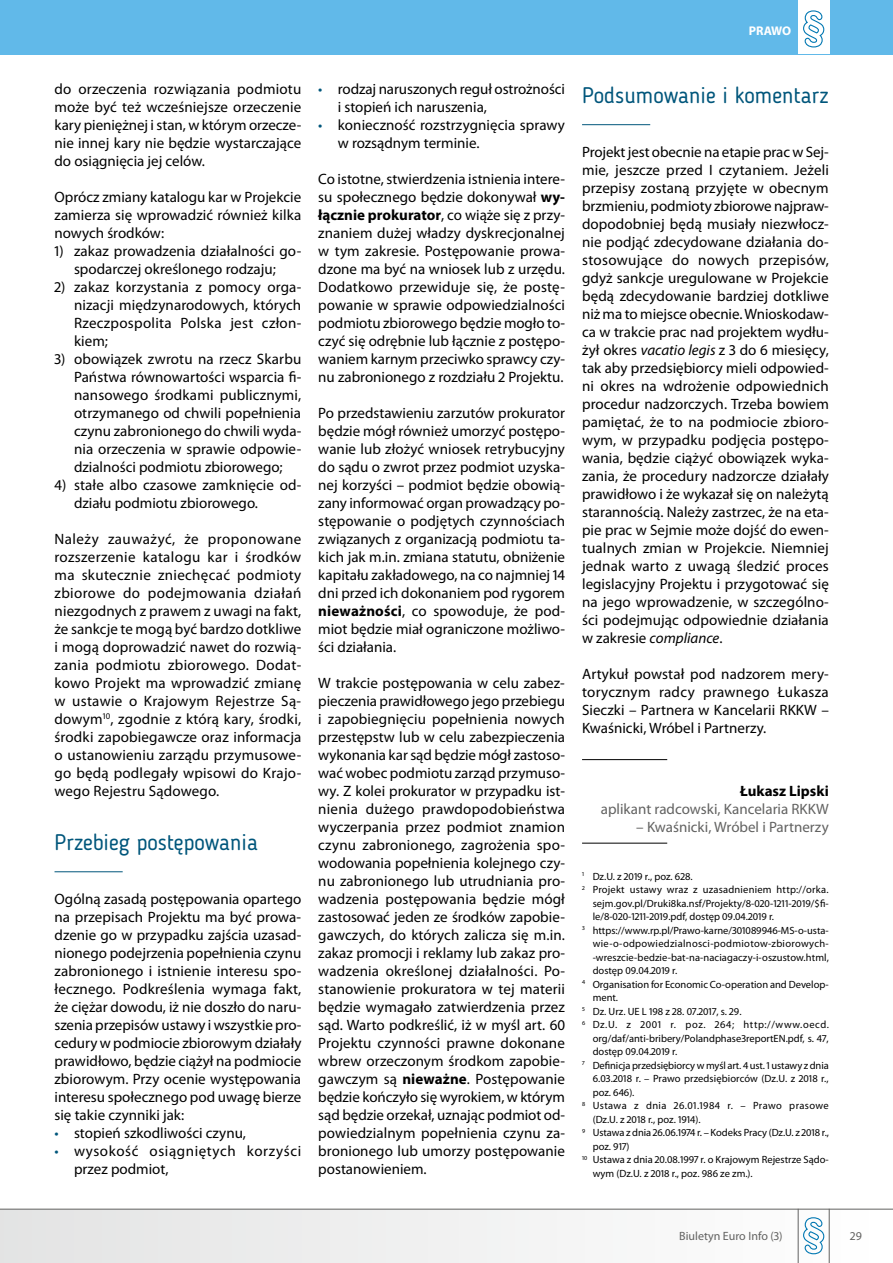
<style>
.page{position:relative;width:893px;height:1263px;background:#fff}
.page>*{position:absolute;margin:0;border:0;box-sizing:border-box;transform-origin:0 0}
.t1{font:22.5px "Blogger Sans";color:#00567b}
.t2{font:15px/18px "Myriad Pro";color:#000;text-align:justify}
.t3{font:15px "Myriad Pro";color:#626261}
.t4{font:15px/18px "Myriad Pro";letter-spacing:.04em;color:#000}
.t5{font:700 15px "Myriad Pro";color:#000}
.t6{font:700 12.6px "Myriad Pro";letter-spacing:-.005em;color:#fff}
.t7{font:12px "Myriad Pro";color:#626261}
.t8{font:10.5px "Myriad Pro";color:#000}
.t9{font:10.5px "Myriad Pro";letter-spacing:.03em;color:#000}
.t10{font:10.5px "Myriad Pro";letter-spacing:.02em;color:#000}
.t11{font:10.5px "Myriad Pro";letter-spacing:.055em;color:#000}
.t12{font:10.5px "Myriad Pro";letter-spacing:.04em;color:#000}
.s1{color:#00567b}
.s2{font-weight:700}
.s3{font-style:italic}
</style>
<div class="page">
<div style="left:0;top:1209px;width:893px;height:54px;background:linear-gradient(to right,#e3e4e4,#fff)"></div>
<hr style="left:0;top:1209px;width:893px;height:1px;background:#626261">
<hr style="left:829px;top:1209px;width:1px;height:54px;background:#626261">
<hr style="left:798px;top:1209px;width:1px;height:54px;background:#626261">
<hr style="left:0;top:54px;width:893px;height:1px;background:#00567b">
<div style="left:0;top:0;width:893px;height:54px;background:#61b9e9"></div>
<div style="left:798px;top:0;width:31px;height:54px;background:#fff"></div>
<hr style="left:55px;top:871px;width:68px;height:1px;background:#00567b">
<hr style="left:582px;top:124px;width:68px;height:1px;background:#00567b">
<hr style="left:582px;top:759px;width:85px;height:1px;background:#000">
<hr style="left:582px;top:843px;width:85px;height:1px;background:#000">
<svg style="left:803px;top:10px;width:22px;height:38px"></svg>
<svg style="left:802px;top:1217px;width:23px;height:38px"></svg>
<p class="t6" style="left:749px;top:23px;width:44px">PRAWO</p>
<p class="t2" style="left:55px;top:80px;width:248px">do orzeczenia rozwiązania podmiotu może być też wcześniejsze orzeczenie kary pieniężnej i stan, w którym orzecze&shy;nie innej kary nie będzie wystarczające do osiągnięcia jej celów.</p>
<p class="t2" style="left:55px;top:188px;width:248px">Oprócz zmiany katalogu kar w Projekcie zamierza się wprowadzić również kilka nowych środków:</p>
<p class="t2" style="left:55px;top:242px;width:248px;text-align:center">1) zakaz prowadzenia działalności go&shy;spodarczej określonego rodzaju;</p>
<p class="t2" style="left:74px;top:278px;width:229px;text-indent:-20px">2) zakaz korzystania z pomocy orga&shy;nizacji międzynarodowych, których Rzeczpospolita Polska jest człon&shy;kiem;</p>
<p class="t2" style="left:74px;top:350px;width:229px;text-indent:-20px">3) obowiązek zwrotu na rzecz Skarbu Państwa równowartości wsparcia fi&shy;nansowego środkami publicznymi, otrzymanego od chwili popełnienia czynu zabronionego do chwili wyda&shy;nia orzeczenia w sprawie odpowie&shy;dzialności podmiotu zbiorowego;</p>
<p class="t2" style="left:74px;top:476px;width:229px;text-indent:-20px">4) stałe albo czasowe zamknięcie od&shy;działu podmiotu zbiorowego.</p>
<p class="t2" style="left:55px;top:530px;width:248px">Należy zauważyć, że proponowane rozszerzenie katalogu kar i środków ma skutecznie zniechęcać podmioty zbiorowe do podejmowania działań niezgodnych z prawem z uwagi na fakt, że sankcje te mogą być bardzo dotkliwe i mogą doprowadzić nawet do rozwią&shy;zania podmiotu zbiorowego. Dodat&shy;kowo Projekt ma wprowadzić zmianę w ustawie o Krajowym Rejestrze Są&shy;dowym<sup>10</sup>, zgodnie z którą kary, środki, środki zapobiegawcze oraz informacja o ustanowieniu zarządu przymusowe&shy;go będą podlegały wpisowi do Krajo&shy;wego Rejestru Sądowego.</p>
<h1 class="t1" style="left:55px;top:829px;width:205px">Przebieg postępowania</h1>
<p class="t2" style="left:55px;top:890px;width:248px">Ogólną zasadą postępowania opartego na przepisach Projektu ma być prowa&shy;dzenie go w przypadku zajścia uzasad&shy;nionego podejrzenia popełnienia czynu zabronionego i istnienie interesu spo&shy;łecznego. Podkreślenia wymaga fakt, że ciężar dowodu, iż nie doszło do naru&shy;szenia przepisów ustawy i wszystkie pro&shy;cedury w podmiocie zbiorowym działały prawidłowo, będzie ciążył na podmiocie zbiorowym. Przy ocenie występowania interesu społecznego pod uwagę bierze się takie czynniki jak:</p>
<p class="t2" style="left:55px;top:1124px;width:193px"><span class="s1">•</span> stopień szkodliwości czynu,</p>
<p class="t4" style="left:74px;top:1142px;width:229px;text-indent:-20px"><span class="s1">•</span> wysokość osiągniętych korzyści przez podmiot,</p>
<p class="t2" style="left:338px;top:80px;width:229px;text-indent:-19px"><span class="s1">•</span> rodzaj naruszonych reguł ostrożności i stopień ich naruszenia,</p>
<p class="t2" style="left:338px;top:116px;width:229px;text-indent:-19px"><span class="s1">•</span> konieczność rozstrzygnięcia sprawy w rozsądnym terminie.</p>
<p class="t2" style="left:318px;top:170px;width:248px">Co istotne, stwierdzenia istnienia intere&shy;su społecznego będzie dokonywał <span class="s2">wy&shy;łącznie prokurator</span>, co wiąże się z przy&shy;znaniem dużej władzy dyskrecjonalnej w tym zakresie. Postępowanie prowa&shy;dzone ma być na wniosek lub z urzędu.<br>Dodatkowo przewiduje się, że postę&shy;powanie w sprawie odpowiedzialności podmiotu zbiorowego będzie mogło to&shy;czyć się odrębnie lub łącznie z postępo&shy;waniem karnym przeciwko sprawcy czy&shy;nu zabronionego z rozdziału 2 Projektu.</p>
<p class="t2" style="left:318px;top:404px;width:248px">Po przedstawieniu zarzutów prokurator będzie mógł również umorzyć postępo&shy;wanie lub złożyć wniosek retrybucyjny do sądu o zwrot przez podmiot uzyska&shy;nej korzyści – podmiot będzie obowią&shy;zany informować organ prowadzący po&shy;stępowanie o podjętych czynnościach związanych z organizacją podmiotu ta&shy;kich jak m.in. zmiana statutu, obniżenie kapitału zakładowego, na co najmniej 14 dni przed ich dokonaniem pod rygorem <span class="s2">nieważności</span>, co spowoduje, że pod&shy;miot będzie miał ograniczone możliwo&shy;ści działania.</p>
<p class="t2" style="left:318px;top:674px;width:248px">W trakcie postępowania w celu zabez&shy;pieczenia prawidłowego jego przebiegu i zapobiegnięciu popełnienia nowych przestępstw lub w celu zabezpieczenia wykonania kar sąd będzie mógł zastoso&shy;wać wobec podmiotu zarząd przymuso&shy;wy. Z kolei prokurator w przypadku ist&shy;nienia dużego prawdopodobieństwa wyczerpania przez podmiot znamion czynu zabronionego, zagrożenia spo&shy;wodowania popełnienia kolejnego czy&shy;nu zabronionego lub utrudniania pro&shy;wadzenia postępowania będzie mógł zastosować jeden ze środków zapobie&shy;gawczych, do których zalicza się m.in. zakaz promocji i reklamy lub zakaz pro&shy;wadzenia określonej działalności. Po&shy;stanowienie prokuratora w tej materii będzie wymagało zatwierdzenia przez sąd. Warto podkreślić, iż w myśl art. 60<br>Projektu czynności prawne dokonane wbrew orzeczonym środkom zapobie&shy;gawczym są <span class="s2">nieważne</span>. Postępowanie będzie kończyło się wyrokiem, w którym sąd będzie orzekał, uznając podmiot od&shy;powiedzialnym popełnienia czynu za&shy;bronionego lub umorzy postępowanie postanowieniem.</p>
<h1 class="t1" style="left:582px;top:82px;width:248px">Podsumowanie i komentarz</h1>
<p class="t2" style="left:582px;top:143px;width:248px">Projekt jest obecnie na etapie prac w Sej&shy;mie, jeszcze przed I czytaniem. Jeżeli przepisy zostaną przyjęte w obecnym brzmieniu, podmioty zbiorowe najpraw&shy;dopodobniej będą musiały niezwłocz&shy;nie podjąć zdecydowane działania do&shy;stosowujące do nowych przepisów, gdyż sankcje uregulowane w Projekcie będą zdecydowanie bardziej dotkliwe niż ma to miejsce obecnie. Wnioskodaw&shy;ca w trakcie prac nad projektem wydłu&shy;żył okres <span class="s3">vacatio legis</span> z 3 do 6 miesięcy, tak aby przedsiębiorcy mieli odpowied&shy;ni okres na wdrożenie odpowiednich procedur nadzorczych. Trzeba bowiem pamiętać, że to na podmiocie zbioro&shy;wym, w przypadku podjęcia postępo&shy;wania, będzie ciążyć obowiązek wyka&shy;zania, że procedury nadzorcze działały prawidłowo i że wykazał się on należytą starannością. Należy zastrzec, że na eta&shy;pie prac w Sejmie może dojść do ewen&shy;tualnych zmian w Projekcie. Niemniej jednak warto z uwagą śledzić proces legislacyjny Projektu i przygotować się na jego wprowadzenie, w szczególno&shy;ści podejmując odpowiednie działania w zakresie <span class="s3">compliance</span>.</p>
<p class="t2" style="left:582px;top:665px;width:248px">Artykuł powstał pod nadzorem mery&shy;torycznym radcy prawnego Łukasza Sieczki – Partnera w Kancelarii RKKW – Kwaśnicki, Wróbel i Partnerzy.</p>
<p class="t5" style="left:740px;top:781px;width:90px">Łukasz Lipski</p>
<p class="t3" style="left:601px;top:800px;width:229px">aplikant radcowski, Kancelaria RKKW</p>
<p class="t3" style="left:636px;top:818px;width:194px">– Kwaśnicki, Wróbel i Partnerzy</p>
<p class="t8" style="left:582px;top:870px;width:112px"><sup>1</sup> Dz.U. z 2019 r., poz. 628.</p>
<p class="t10" style="left:582px;top:883px;width:248px"><sup>2</sup> Projekt ustawy wraz z uzasadnieniem http://orka.</p>
<p class="t8" style="left:593px;top:897px;width:238px">sejm.gov.pl/Druki8ka.nsf/Projekty/8-020-1211-2019/$fi-</p>
<p class="t8" style="left:593px;top:910px;width:183px">le/8-020-1211-2019.pdf, dostęp 09.04.2019 r.</p>
<p class="t8" style="left:582px;top:924px;width:248px"><sup>3</sup> https://www.rp.pl/Prawo-karne/301089946-MS-o-usta-</p>
<p class="t9" style="left:593px;top:937px;width:238px">wie-o-odpowiedzialnosci-podmiotow-zbiorowych-</p>
<p class="t8" style="left:593px;top:951px;width:238px">-wreszcie-bedzie-bat-na-naciagaczy-i-oszustow.html,</p>
<p class="t8" style="left:593px;top:964px;width:86px">dostęp 09.04.2019 r.</p>
<p class="t8" style="left:582px;top:978px;width:248px"><sup>4</sup> Organisation for Economic Co-operation and Develop-</p>
<p class="t8" style="left:593px;top:991px;width:27px">ment.</p>
<p class="t8" style="left:582px;top:1005px;width:161px"><sup>5</sup> Dz. Urz. UE L 198 z 28. 07.2017, s. 29.</p>
<p class="t11" style="left:582px;top:1018px;width:248px"><sup>6</sup> Dz.U. z 2001 r. poz. 264; http://www.oecd.</p>
<p class="t8" style="left:593px;top:1032px;width:238px">org/daf/anti-bribery/Polandphase3reportEN.pdf, s. 47,</p>
<p class="t8" style="left:593px;top:1045px;width:86px">dostęp 09.04.2019 r.</p>
<p class="t8" style="left:582px;top:1059px;width:248px"><sup>7</sup> Definicja przedsiębiorcy w myśl art. 4 ust. 1 ustawy z dnia</p>
<p class="t8" style="left:593px;top:1072px;width:238px">6.03.2018 r. – Prawo przedsiębiorców (Dz.U. z 2018 r.,</p>
<p class="t8" style="left:593px;top:1086px;width:43px">poz. 646)<span class="s3">.</span></p>
<p class="t12" style="left:582px;top:1099px;width:248px"><sup>8</sup> Ustawa z dnia 26.01.1984 r. – Prawo prasowe</p>
<p class="t8" style="left:593px;top:1113px;width:109px">(Dz.U. z 2018 r., poz. 1914).</p>
<p class="t8" style="left:582px;top:1126px;width:248px"><sup>9</sup> Ustawa z dnia 26.06.1974 r. – Kodeks Pracy (Dz.U. z 2018 r.,</p>
<p class="t8" style="left:593px;top:1140px;width:38px">poz. 917)</p>
<p class="t8" style="left:582px;top:1153px;width:248px"><sup>10</sup> Ustawa z dnia 20.08.1997 r. o Krajowym Rejestrze Sądo-</p>
<p class="t8" style="left:593px;top:1167px;width:162px">wym (Dz.U. z 2018 r., poz. 986 ze zm.).</p>
<p class="t7" style="left:679px;top:1228px;width:105px">Biuletyn Euro Info (3)</p>
<p class="t7" style="left:850px;top:1228px;width:13px">29</p>
</div>
